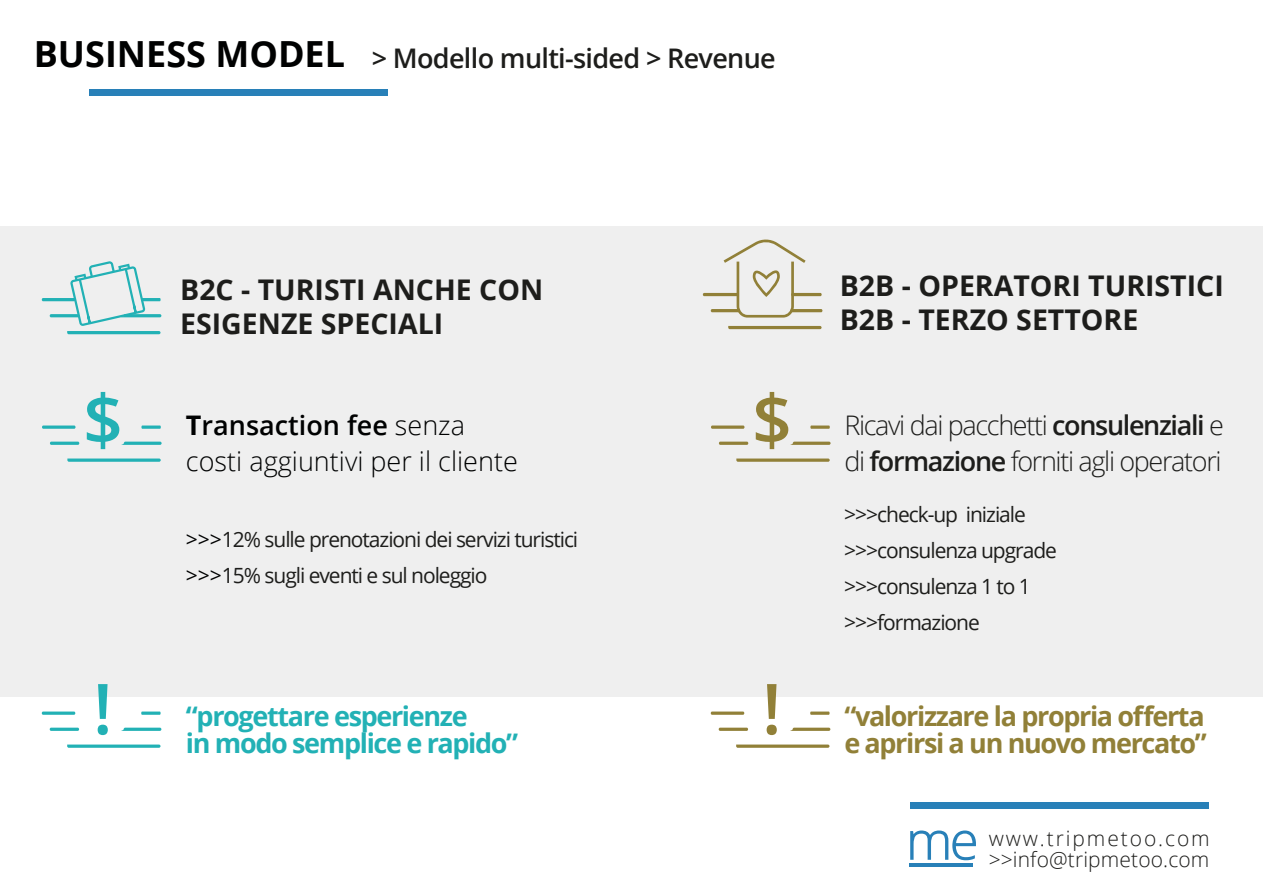
<style>
.page{position:relative;width:1263px;height:893px;background:#fff}
.page>*{position:absolute;margin:0;border:0;box-sizing:border-box;transform-origin:0 0}
.t1{font:600 70.05px "Open Sans";color:#22b1b5}
.t2{font:600 70.05px "Open Sans";color:#918038}
.t3{font:700 36px "Open Sans";color:#000101}
.t4{font:700 28.5px/34.2px "Open Sans";color:#1d1d1b}
.t5{font:300 27px/36px "Open Sans";letter-spacing:-.05em;color:#1d1d1b}
.t6{font:700 27px/27px "Open Sans";letter-spacing:-.05em;color:#918038}
.t7{font:300 27px/36px "Open Sans";color:#000101}
.t8{font:700 27px/27px "Open Sans";letter-spacing:-.05em;color:#22b1b5}
.t9{font:600 27px "Open Sans";letter-spacing:-.025em;color:#1d1d1b}
.t10{font:21px/36px "Open Sans";letter-spacing:-.05em;color:#1d1d1b}
.t11{font:300 21px/21px "Open Sans";letter-spacing:.005em;color:#1d1d1b}
.s1{font-weight:700}
.s2{font-weight:600}
.s3{color:#000101}
</style>
<div class="page">
<div style="left:910px;top:802px;width:298px;height:6px;background:#2880b8"></div>
<svg style="left:910px;top:830px;width:66px;height:30px"></svg>
<hr style="left:910px;top:864px;width:63px;height:3px;background:#2880b8">
<div style="left:0;top:226px;width:1262px;height:471px;background:#efefef"></div>
<div style="left:89px;top:90px;width:299px;height:6px;background:#2880b8"></div>
<hr style="left:703px;top:293px;width:35px;height:3px;background:#918038">
<hr style="left:791px;top:293px;width:31px;height:3px;background:#918038">
<hr style="left:711px;top:309px;width:29px;height:3px;background:#918038">
<hr style="left:790px;top:309px;width:32px;height:3px;background:#918038">
<svg style="left:728px;top:326px;width:93px;height:3px"></svg>
<svg style="left:724px;top:239px;width:81px;height:79px"></svg>
<hr style="left:42px;top:298px;width:33px;height:3px;background:#22b1b5">
<hr style="left:50px;top:314px;width:29px;height:3px;background:#22b1b5">
<svg style="left:67px;top:261px;width:94px;height:73px"></svg>
<svg style="left:42px;top:425px;width:34px;height:4px"></svg>
<svg style="left:141px;top:425px;width:20px;height:4px"></svg>
<hr style="left:50px;top:442px;width:29px;height:3px;background:#22b1b5">
<svg style="left:121px;top:442px;width:41px;height:3px"></svg>
<svg style="left:67px;top:458px;width:94px;height:4px"></svg>
<svg style="left:711px;top:425px;width:33px;height:4px"></svg>
<svg style="left:810px;top:425px;width:20px;height:4px"></svg>
<hr style="left:719px;top:442px;width:29px;height:3px;background:#918038">
<svg style="left:790px;top:442px;width:40px;height:3px"></svg>
<svg style="left:736px;top:458px;width:94px;height:4px"></svg>
<svg style="left:42px;top:711px;width:33px;height:4px"></svg>
<svg style="left:141px;top:711px;width:20px;height:4px"></svg>
<hr style="left:50px;top:728px;width:29px;height:3px;background:#22b1b5">
<svg style="left:121px;top:728px;width:40px;height:3px"></svg>
<svg style="left:67px;top:744px;width:94px;height:4px"></svg>
<svg style="left:711px;top:711px;width:33px;height:4px"></svg>
<svg style="left:810px;top:711px;width:19px;height:4px"></svg>
<hr style="left:719px;top:728px;width:29px;height:3px;background:#918038">
<svg style="left:790px;top:728px;width:40px;height:3px"></svg>
<svg style="left:736px;top:744px;width:93px;height:4px"></svg>
<h2 class="t3" style="left:34px;top:29px;width:313px">BUSINESS MODEL</h2>
<p class="t9" style="left:372px;top:40px;width:405px">&gt; Modello multi-sided &gt; Revenue</p>
<h3 class="t4" style="left:180px;top:271px;width:365px">B2C - TURISTI ANCHE CON<br>ESIGENZE SPECIALI</h3>
<h1 class="t1" style="left:83px;top:372px;width:41px">$</h1>
<h1 class="t2" style="left:752px;top:372px;width:41px">$</h1>
<p class="t7" style="left:186px;top:406px;width:333px"><span class="s1">T</span><span class="s2">ransaction fee</span> senza costi aggiuntivi per il cliente</p>
<p class="t10" style="left:186px;top:520px;width:394px"><span class="s3">&gt;&gt;&gt;</span>12% sulle prenotazioni dei servizi turistici <span class="s3">&gt;&gt;&gt;</span>15% sugli eventi e sul noleggio</p>
<h3 class="t4" style="left:840px;top:267px;width:385px">B2B - OPERATORI TURISTICI<br>B2B - TERZO SETTORE</h3>
<p class="t5" style="left:844px;top:407px;width:381px">Ricavi dai pacchetti <span class="s2">consulenziali</span> e di <span class="s2">formazione</span> forniti agli operatori</p>
<p class="t10" style="left:844px;top:495px;width:214px">&gt;&gt;&gt;check-up iniziale &gt;&gt;&gt;consulenza upgrade &gt;&gt;&gt;consulenza 1 to 1 &gt;&gt;&gt;formazione</p>
<h1 class="t1" style="left:93px;top:661px;width:21px">!</h1>
<h1 class="t2" style="left:762px;top:661px;width:21px">!</h1>
<p class="t8" style="left:186px;top:702px;width:334px">“progettare esperienze<br>in modo semplice e rapido”</p>
<p class="t6" style="left:844px;top:702px;width:364px">“valorizzare la propria offerta e aprirsi a un nuovo mercato”</p>
<p class="t11" style="left:989px;top:828px;width:223px">www.tripmetoo.com &gt;&gt;info@tripmetoo.com</p>
</div>
